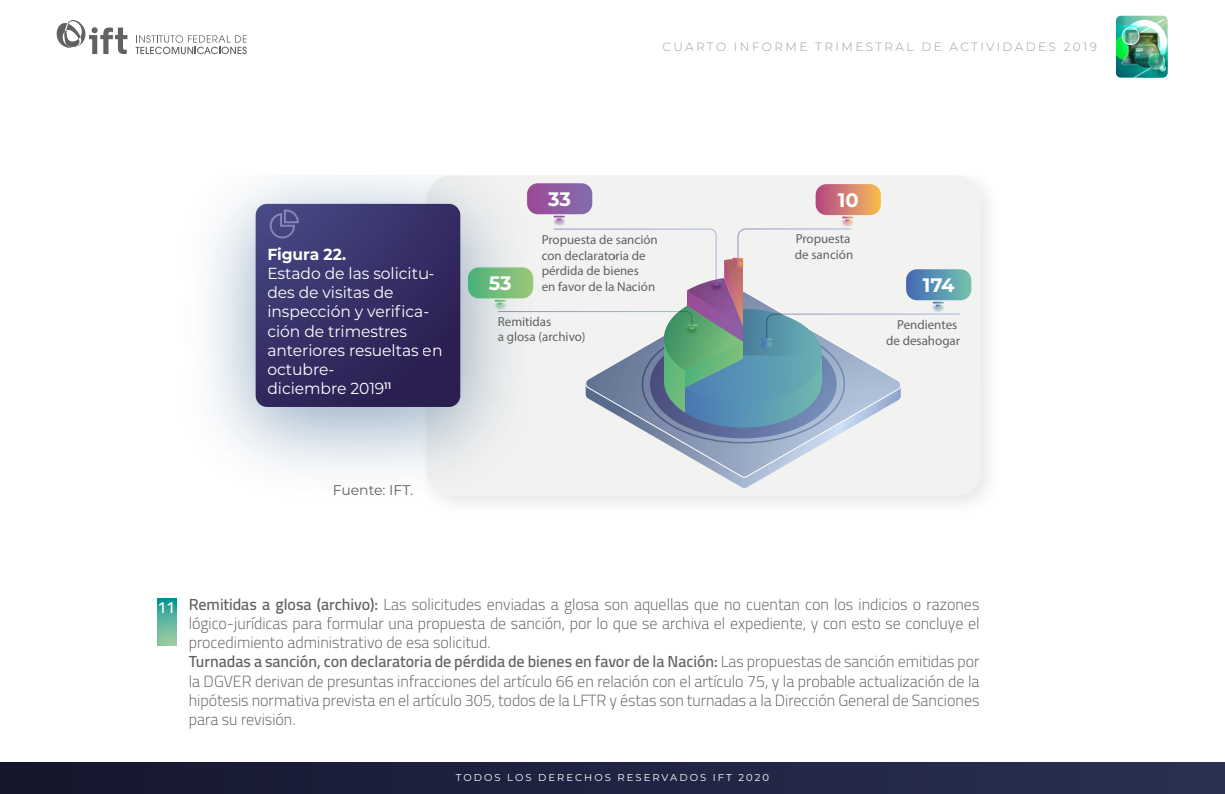
<style>
.page{position:relative;width:1225px;height:794px;background:#fff}
.page>*{position:absolute;margin:0;border:0;box-sizing:border-box;transform-origin:0 0}
.t1{font:700 19.6px "Montserrat";letter-spacing:-.005em;color:#fff}
.t2{font:300 16px/19.2px "Cairo";color:#616160}
.t3{font:16px/19.2px "Montserrat";letter-spacing:-.005em;color:#fff}
.t4{font:700 16px "Montserrat";letter-spacing:-.005em;color:#fff}
.t5{font:600 16px "Cairo";color:#fff}
.t6{font:14px "Montserrat";color:#616160}
.t7{font:500 13px/15.6px "Montserrat";color:#616160}
.t8{font:300 12px "Montserrat";letter-spacing:.2em;color:#9d9d9c}
.t9{font:10px "Montserrat";letter-spacing:.2em;color:#fff}
.s1{font-weight:600}
</style>
<div class="page">
<div style="left:0;top:762px;width:1224px;height:31px;background:linear-gradient(to right,#15172e,#2a3153)"></div>
<svg style="left:157px;top:598px;width:19px;height:46px"></svg>
<div style="left:427px;top:176px;width:553px;height:319px;background:#f2f2f1;border-radius:24px"></div>
<svg style="left:255px;top:204px;width:205px;height:203px;background:#373066"></svg>
<svg style="left:269px;top:209px;width:30px;height:29px"></svg>
<svg style="left:665px;top:443px;width:158px;height:34px"></svg>
<img style="left:482px;top:176px;width:111px;height:52px">
<svg style="left:527px;top:183px;width:65px;height:37px"></svg>
<img style="left:842px;top:191px;width:39px;height:36px">
<svg style="left:815px;top:184px;width:65px;height:37px"></svg>
<img style="left:423px;top:231px;width:45px;height:150px">
<svg style="left:468px;top:228px;width:503px;height:215px"></svg>
<svg style="left:136px;top:35px;width:111px;height:19px"></svg>
<svg style="left:56px;top:20px;width:71px;height:34px"></svg>
<img style="left:1115px;top:16px;width:52px;height:62px">
<p class="t8" style="left:662px;top:38px;width:436px">CUARTO INFORME TRIMESTRAL DE ACTIVIDADES 2019</p>
<p class="t4" style="left:267px;top:242px;width:80px">Figura 22.</p>
<p class="t3" style="left:267px;top:263px;width:177px">Estado de las solicitu&shy;des de visitas de inspección y verifica&shy;ción de trimestres anteriores resueltas en octubre-<br>diciembre 2019<sup>11</sup></p>
<p class="t6" style="left:333px;top:480px;width:82px">Fuente: IFT.</p>
<p class="t1" style="left:488px;top:269px;width:25px">53</p>
<p class="t1" style="left:548px;top:185px;width:24px">33</p>
<p class="t7" style="left:541px;top:232px;width:117px">Propuesta de sanción con declaratoria de pérdida de bienes<br>en favor de la Nación</p>
<p class="t7" style="left:497px;top:313px;width:89px">Remitidas<br>a glosa (archivo)</p>
<p class="t1" style="left:837px;top:186px;width:22px">10</p>
<p class="t7" style="left:794px;top:231px;width:60px">Propuesta de sanción</p>
<p class="t1" style="left:922px;top:271px;width:33px">174</p>
<p class="t7" style="left:885px;top:316px;width:76px;text-align:right">Pendientes de desahogar</p>
<p class="t5" style="left:157px;top:593px;width:19px">11</p>
<p class="t2" style="left:189px;top:594px;width:792px"><span class="s1">Remitidas a glosa (archivo):</span> Las solicitudes enviadas a glosa son aquellas que no cuentan con los indicios o razones lógico-jurídicas para formular una propuesta de sanción, por lo que se archiva el expediente, y con esto se concluye el procedimiento administrativo de esa solicitud.<br><span class="s1">Turnadas a sanción, con declaratoria de pérdida de bienes en favor de la Nación:</span> Las propuestas de sanción emitidas por la DGVER derivan de presuntas infracciones del artículo 66 en relación con el artículo 75, y la probable actualización de la hipótesis normativa prevista en el artículo 305, todos de la LFTR y éstas son turnadas a la Dirección General de Sanciones para su revisión.</p>
<p class="t9" style="left:456px;top:770px;width:315px">TODOS LOS DERECHOS RESERVADOS IFT 2020</p>
</div>
